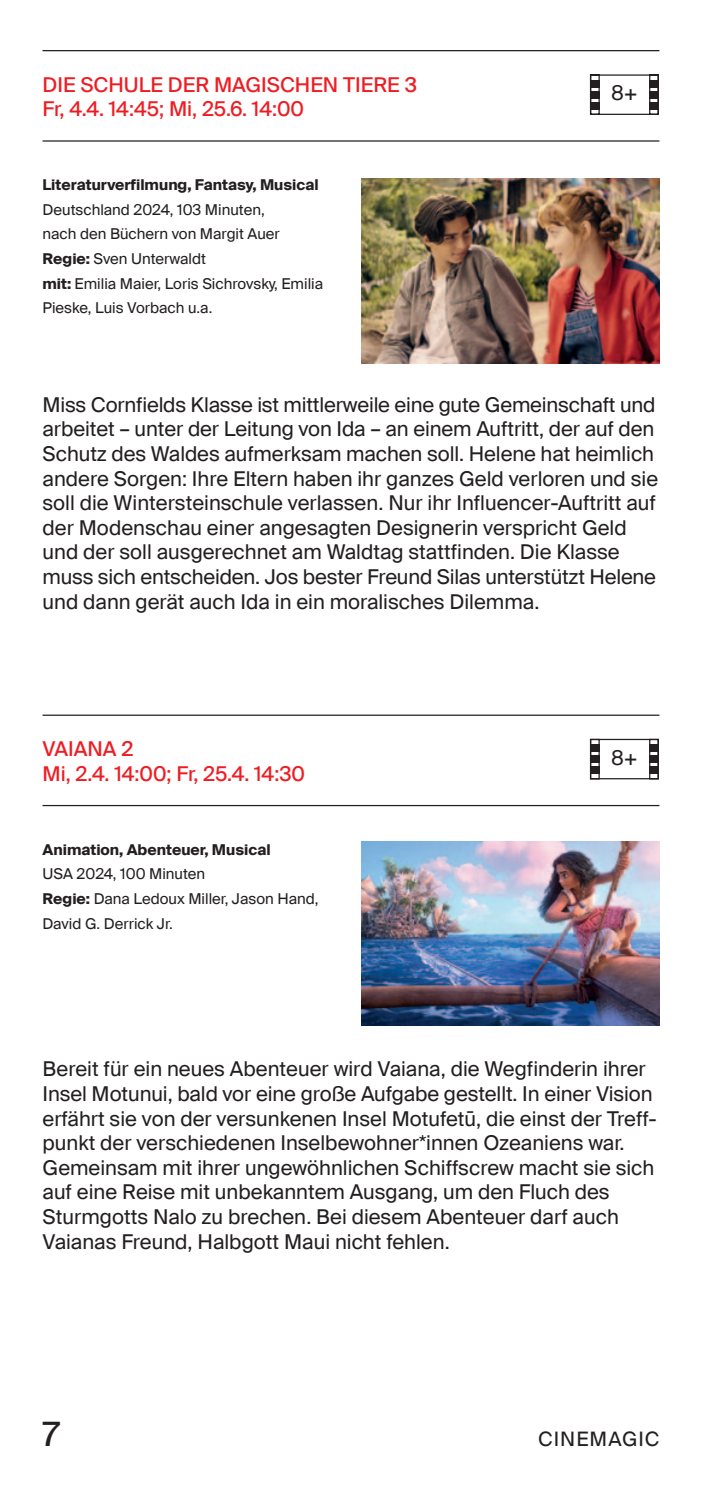
<style>
.page{position:relative;width:702px;height:1489px;background:#fff}
.page>*{position:absolute;margin:0;border:0;box-sizing:border-box;transform-origin:0 0}
.t1{font:33.75px "Suisse Intl";color:#231f20}
.t2{font:20.5px/24.5px "Suisse Intl";color:#231f20}
.t3{font:20.5px/24.5px "Suisse Intl";color:#ee1d23}
.t4{font:20px "Suisse Intl";letter-spacing:.05em;color:#231f20}
.t5{font:15px/24.5px "Suisse Intl";color:#231f20}
.t6{font:700 15px "Suisse Intl";color:#231f20}
.s1{font-weight:700}
</style>
<div class="page">
<hr style="left:43px;top:50px;width:616px;height:1px;background:#231f20">
<hr style="left:43px;top:140px;width:616px;height:2px;background:#231f20">
<hr style="left:43px;top:714px;width:616px;height:1px;background:#231f20">
<hr style="left:43px;top:804px;width:616px;height:2px;background:#231f20">
<svg style="left:589px;top:738px;width:70px;height:42px"></svg>
<div style="left:649px;top:744px;width:10px;height:7px;background:#231f20"></div>
<div style="left:649px;top:755px;width:10px;height:7px;background:#231f20"></div>
<div style="left:649px;top:766px;width:10px;height:8px;background:#231f20"></div>
<svg style="left:589px;top:74px;width:70px;height:41px"></svg>
<div style="left:649px;top:80px;width:10px;height:7px;background:#231f20"></div>
<div style="left:649px;top:91px;width:10px;height:7px;background:#231f20"></div>
<div style="left:649px;top:102px;width:10px;height:8px;background:#231f20"></div>
<img style="left:361px;top:179px;width:298px;height:184px">
<img style="left:361px;top:841px;width:298px;height:184px">
<p class="t3" style="left:43px;top:73px;width:376px">DIE SCHULE DER MAGISCHEN TIERE 3<br>Fr, 4.4. 14:45; Mi, 25.6. 14:00</p>
<p class="t6" style="left:43px;top:175px;width:278px">Literaturverfilmung, Fantasy, Musical</p>
<p class="t5" style="left:43px;top:197px;width:282px">Deutschland 2024, 103 Minuten,<br>nach den Büchern von Margit Auer<br><span class="s1">Regie:</span> Sven Unterwaldt<br><span class="s1">mit:</span> Emilia Maier, Loris Sichrovsky, Emilia<br>Pieske, Luis Vorbach u.a.</p>
<p class="t2" style="left:611px;top:81px;width:28px">8+</p>
<p class="t2" style="left:43px;top:392px;width:617px">Miss Cornfields Klasse ist mittlerweile eine gute Gemeinschaft und arbeitet – unter der Leitung von Ida – an einem Auftritt, der auf den Schutz des Waldes aufmerksam machen soll. Helene hat heimlich andere Sorgen: Ihre Eltern haben ihr ganzes Geld verloren und sie soll die Wintersteinschule verlassen. Nur ihr Influencer-Auftritt auf der Modenschau einer angesagten Designerin verspricht Geld und der soll ausgerechnet am Waldtag stattfinden. Die Klasse muss sich entscheiden. Jos bester Freund Silas unterstützt Helene und dann gerät auch Ida in ein moralisches Dilemma.</p>
<p class="t3" style="left:43px;top:737px;width:264px">VAIANA 2<br>Mi, 2.4. 14:00; Fr, 25.4. 14:30</p>
<p class="t6" style="left:43px;top:840px;width:229px">Animation, Abenteuer, Musical</p>
<p class="t5" style="left:43px;top:862px;width:277px">USA 2024, 100 Minuten<br><span class="s1">Regie:</span> Dana Ledoux Miller, Jason Hand,<br>David G. Derrick Jr.</p>
<p class="t2" style="left:611px;top:745px;width:28px">8+</p>
<p class="t2" style="left:43px;top:1057px;width:615px">Bereit für ein neues Abenteuer wird Vaiana, die Wegfinderin ihrer Insel Motunui, bald vor eine große Aufgabe gestellt. In einer Vision erfährt sie von der versunkenen Insel Motufetū, die einst der Treff&shy;punkt der verschiedenen Inselbewohner*innen Ozeaniens war.<br>Gemeinsam mit ihrer ungewöhnlichen Schiffscrew macht sie sich auf eine Reise mit unbekanntem Ausgang, um den Fluch des Sturmgotts Nalo zu brechen. Bei diesem Abenteuer darf auch Vaianas Freund, Halbgott Maui nicht fehlen.</p>
<h1 class="t1" style="left:43px;top:1412px;width:19px">7</h1>
<p class="t4" style="left:538px;top:1426px;width:123px">CINEMAGIC</p>
</div>
